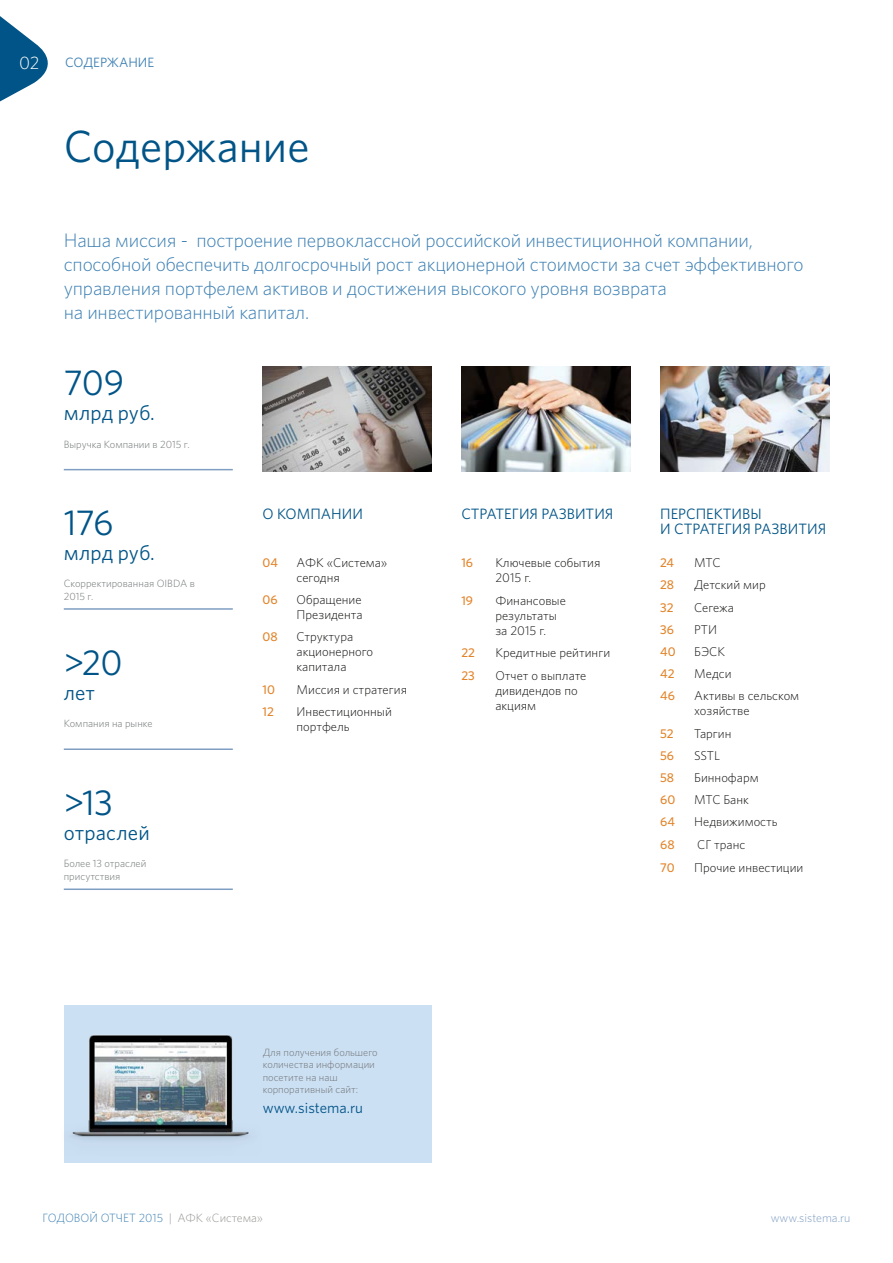
<style>
.page{position:relative;width:893px;height:1263px;background:#fff}
.page>*{position:absolute;margin:0;border:0;box-sizing:border-box;transform-origin:0 0}
.t1{font:45px "Whitney";color:#005487}
.t2{font:36px "Whitney";letter-spacing:-.02em;color:#005487}
.t3{font:21px "Whitney";letter-spacing:.01em;color:#005487}
.t4{font:300 19.5px/24px "Whitney";letter-spacing:-.01em;color:#3d80b3}
.t5{font:300 18px "Whitney";color:#fff}
.t6{font:15px/15px "Whitney";color:#005487}
.t7{font:13.5px "Whitney";color:#3d80b3}
.t8{font:300 12.75px/15px "Whitney";color:#121211}
.t9{font:500 12.75px/23.5px "Whitney";color:#e2842a}
.t10{font:300 12px "Whitney";color:#3d80b3}
.t11{font:300 12px "Whitney";color:#7f9ec2}
.t12{font:300 10.5px/12.6px "Whitney";color:#707374}
.s1{color:#969693}
</style>
<div class="page">
<svg style="left:0;top:16px;width:48px;height:86px"></svg>
<hr style="left:64px;top:469px;width:169px;height:1px;background:#7f9ec2">
<hr style="left:64px;top:608px;width:169px;height:2px;background:#7f9ec2">
<hr style="left:64px;top:748px;width:169px;height:2px;background:#7f9ec2">
<hr style="left:64px;top:888px;width:169px;height:2px;background:#7f9ec2">
<img style="left:461px;top:366px;width:169px;height:105px">
<img style="left:660px;top:366px;width:169px;height:105px">
<img style="left:263px;top:366px;width:169px;height:105px">
<div style="left:64px;top:1005px;width:368px;height:157px;background:#cce0f4"></div>
<img style="left:64px;top:1035px;width:204px;height:128px">
<h3 class="t5" style="left:19px;top:50px;width:22px">02</h3>
<p class="t7" style="left:65px;top:54px;width:90px">СОДЕРЖАНИЕ</p>
<h1 class="t1" style="left:64px;top:116px;width:247px">Содержание</h1>
<p class="t4" style="left:64px;top:228px;width:741px">Наша миссия - построение первоклассной российской инвестиционной компании, способной обеспечить долгосрочный рост акционерной стоимости за счет эффективного управления портфелем активов и достижения высокого уровня возврата<br>на инвестированный капитал.</p>
<h2 class="t2" style="left:64px;top:359px;width:62px">709</h2>
<h3 class="t3" style="left:64px;top:399px;width:93px">млрд руб.</h3>
<p class="t12" style="left:64px;top:437px;width:127px">Выручка Компании в 2015 г.</p>
<h2 class="t2" style="left:64px;top:498px;width:51px">176</h2>
<h3 class="t3" style="left:64px;top:539px;width:93px">млрд руб.</h3>
<p class="t12" style="left:64px;top:577px;width:133px">Скорректированная OIBDA в<br>2015 г.</p>
<h2 class="t2" style="left:64px;top:638px;width:60px">&gt;20</h2>
<h3 class="t3" style="left:64px;top:679px;width:33px">лет</h3>
<p class="t12" style="left:64px;top:717px;width:90px">Компания на рынке</p>
<h2 class="t2" style="left:64px;top:778px;width:51px">&gt;13</h2>
<h3 class="t3" style="left:64px;top:819px;width:88px">отраслей</h3>
<p class="t12" style="left:64px;top:857px;width:84px">Более 13 отраслей присутствия</p>
<p class="t6" style="left:263px;top:506px;width:102px">О КОМПАНИИ</p>
<p class="t9" style="left:263px;top:551px;width:17px">04</p>
<p class="t8" style="left:297px;top:555px;width:92px">АФК «Система» сегодня</p>
<p class="t9" style="left:263px;top:588px;width:17px">06</p>
<p class="t8" style="left:297px;top:592px;width:67px">Обращение<br>Президента</p>
<p class="t9" style="left:263px;top:625px;width:17px">08</p>
<p class="t8" style="left:297px;top:629px;width:78px">Структура акционерного капитала</p>
<p class="t9" style="left:263px;top:677px;width:14px">10</p>
<p class="t8" style="left:297px;top:681px;width:112px">Миссия и стратегия</p>
<p class="t9" style="left:263px;top:699px;width:13px">12</p>
<p class="t8" style="left:297px;top:703px;width:97px">Инвестиционный портфель</p>
<p class="t6" style="left:461px;top:506px;width:154px">СТРАТЕГИЯ РАЗВИТИЯ</p>
<p class="t9" style="left:461px;top:551px;width:13px">16</p>
<p class="t8" style="left:495px;top:554px;width:107px">Ключевые события<br>2015 г.</p>
<p class="t9" style="left:461px;top:588px;width:13px">19</p>
<p class="t8" style="left:495px;top:592px;width:72px">Финансовые результаты за 2015 г.</p>
<p class="t9" style="left:461px;top:641px;width:15px">22</p>
<p class="t8" style="left:495px;top:645px;width:116px">Кредитные рейтинги</p>
<p class="t9" style="left:461px;top:663px;width:15px">23</p>
<p class="t8" style="left:495px;top:667px;width:93px">Отчет о выплате дивидендов по акциям</p>
<p class="t6" style="left:660px;top:506px;width:167px">ПЕРСПЕКТИВЫ<br>И СТРАТЕГИЯ РАЗВИТИЯ</p>
<p class="t9" style="left:660px;top:551px;width:15px">24</p>
<p class="t8" style="left:694px;top:555px;width:28px">МТС</p>
<p class="t9" style="left:660px;top:573px;width:16px">28</p>
<p class="t8" style="left:694px;top:577px;width:73px">Детский мир</p>
<p class="t9" style="left:660px;top:595px;width:15px">32</p>
<p class="t8" style="left:694px;top:599px;width:41px">Сегежа</p>
<p class="t9" style="left:660px;top:617px;width:15px">36</p>
<p class="t8" style="left:694px;top:621px;width:24px">РТИ</p>
<p class="t9" style="left:660px;top:639px;width:17px">40</p>
<p class="t8" style="left:694px;top:644px;width:32px">БЭСК</p>
<p class="t9" style="left:660px;top:662px;width:16px">42</p>
<p class="t8" style="left:694px;top:666px;width:39px">Медси</p>
<p class="t9" style="left:660px;top:684px;width:16px">46</p>
<p class="t8" style="left:694px;top:688px;width:107px">Активы в сельском хозяйстве</p>
<p class="t9" style="left:660px;top:721px;width:15px">52</p>
<p class="t8" style="left:694px;top:725px;width:39px">Таргин</p>
<p class="t9" style="left:660px;top:743px;width:15px">56</p>
<p class="t8" style="left:694px;top:747px;width:27px">SSTL</p>
<p class="t9" style="left:660px;top:765px;width:15px">58</p>
<p class="t8" style="left:694px;top:770px;width:66px">Биннофарм</p>
<p class="t9" style="left:660px;top:788px;width:17px">60</p>
<p class="t8" style="left:694px;top:792px;width:56px">МТС Банк</p>
<p class="t9" style="left:660px;top:810px;width:16px">64</p>
<p class="t8" style="left:694px;top:814px;width:85px">Недвижимость</p>
<p class="t9" style="left:660px;top:832px;width:16px">68<br>70</p>
<p class="t8" style="left:694px;top:832px;width:111px;line-height:23.5px">СГ транс<br>Прочие инвестиции</p>
<p class="t12" style="left:263px;top:1045px;width:116px">Для получения большего количества информации посетите на наш корпоративный сайт:</p>
<p class="t6" style="left:263px;top:1099px;width:102px">www.sistema.ru</p>
<p class="t10" style="left:43px;top:1210px;width:222px">ГОДОВОЙ ОТЧЕТ 2015 <span class="s1">| АФК «Система»</span></p>
<p class="t11" style="left:771px;top:1210px;width:81px">www.sistema.ru</p>
</div>
